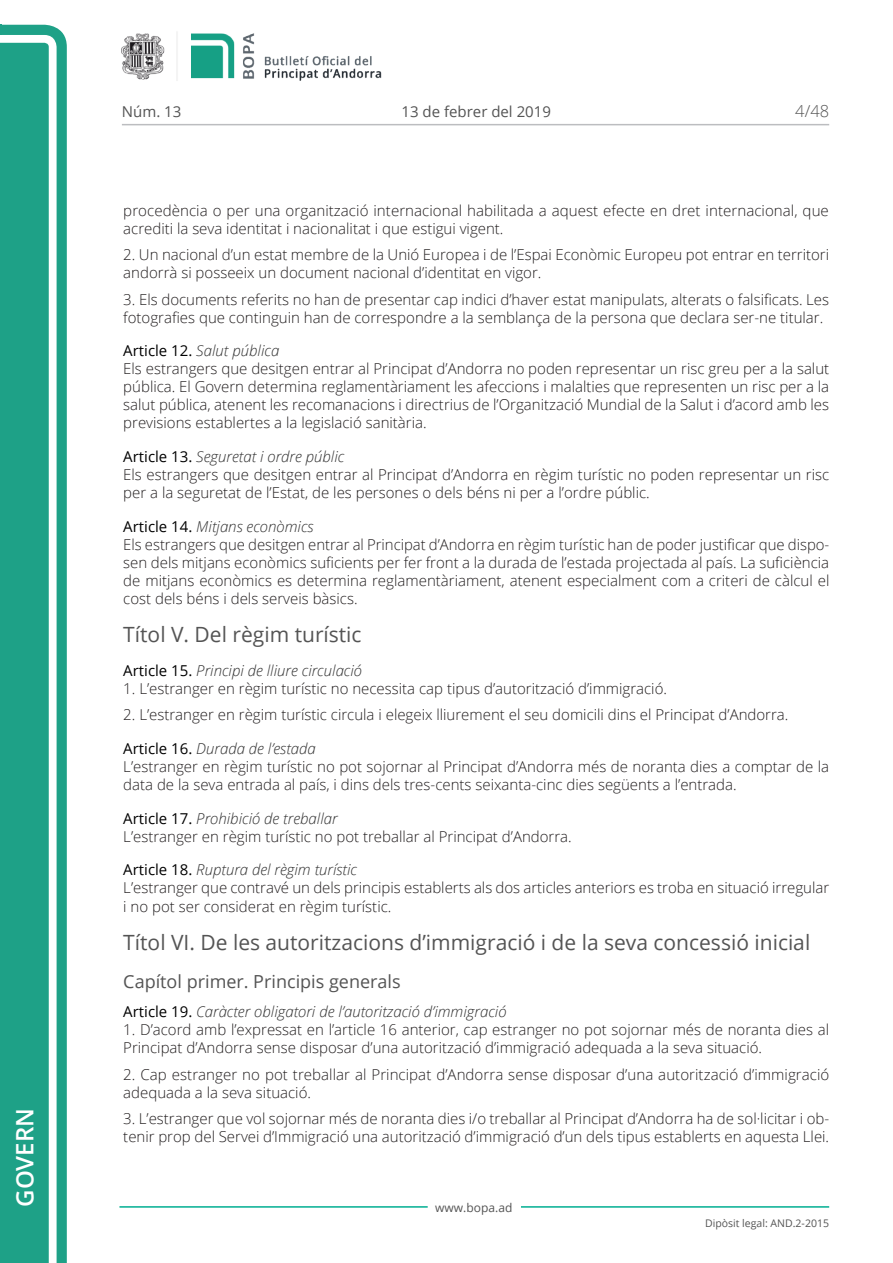
<style>
.page{position:relative;width:893px;height:1263px;background:#fff}
.page>*{position:absolute;margin:0;border:0;box-sizing:border-box;transform-origin:0 0}
.t1{font:600 24px "Open Sans";color:#fff}
.Titol_4{font:21px "Open Sans";color:#545454}
.Titol_6{font:18px "Open Sans";color:#545454}
.t2{font:300 16.5px "Open Sans";color:#545454}
.Body_text{font:300 15px/18px "Open Sans";color:#231f20}
.Titol_7{font:italic 300 15px "Open Sans";color:#303030}
.t3{font:15px "Open Sans";color:#545454}
.t4{font:12px "Open Sans";color:#545454}
.t5{font:10.5px "Open Sans";color:#545454}
.s1{font-weight:400;font-style:normal;color:#000}
</style>
<div class="page">
<svg style="left:0;top:25px;width:67px;height:1238px;fill:#1ea187"></svg>
<div style="left:0;top:43px;width:49px;height:1220px;background:#1ea187"></div>
<img style="left:122px;top:32px;width:260px;height:49px">
<hr style="left:119px;top:1206px;width:309px;height:2px;background:#00ae91">
<hr style="left:521px;top:1206px;width:308px;height:2px;background:#00ae91">
<hr style="left:122px;top:124px;width:707px;height:1px;background:#bcbdc0">
<h1 class="t1" style="left:8px;top:1207px;width:100px;rotate:-90deg">Govern</h1>
<p class="t3" style="left:122px;top:102px;width:61px">Núm. 13</p>
<p class="t3" style="left:402px;top:102px;width:151px">13 de febrer del 2019</p>
<p class="t2" style="left:795px;top:100px;width:35px">4/48</p>
<p class="Body_text" style="left:123px;top:201px;width:707px">procedència o per una organització internacional habilitada a aquest efecte en dret internacional, que acrediti la seva identitat i nacionalitat i que estigui vigent.</p>
<p class="Body_text" style="left:123px;top:245px;width:707px">2. Un nacional d’un estat membre de la Unió Europea i de l’Espai Econòmic Europeu pot entrar en territori andorrà si posseeix un document nacional d’identitat en vigor.</p>
<p class="Body_text" style="left:123px;top:290px;width:707px">3. Els documents referits no han de presentar cap indici d’haver estat manipulats, alterats o falsificats. Les fotografies que continguin han de correspondre a la semblança de la persona que declara ser-ne titular.</p>
<p class="Titol_7" style="left:123px;top:341px;width:157px"><span class="s1">Article 12.</span> Salut pública</p>
<p class="Body_text" style="left:123px;top:359px;width:707px;text-align:justify">Els estrangers que desitgen entrar al Principat d’Andorra no poden representar un risc greu per a la salut pública. El Govern determina reglamentàriament les afeccions i malalties que representen un risc per a la salut pública, atenent les recomanacions i directrius de l’Organització Mundial de la Salut i d’acord amb les previsions establertes a la legislació sanitària.</p>
<p class="Titol_7" style="left:123px;top:446px;width:223px"><span class="s1">Article 13.</span> Seguretat i ordre públic</p>
<p class="Body_text" style="left:123px;top:465px;width:707px">Els estrangers que desitgen entrar al Principat d’Andorra en règim turístic no poden representar un risc per a la seguretat de l’Estat, de les persones o dels béns ni per a l’ordre públic.</p>
<p class="Titol_7" style="left:123px;top:516px;width:192px"><span class="s1">Article 14.</span> Mitjans econòmics</p>
<p class="Body_text" style="left:123px;top:535px;width:708px;text-align:justify">Els estrangers que desitgen entrar al Principat d’Andorra en règim turístic han de poder justificar que dispo&shy;sen dels mitjans econòmics suficients per fer front a la durada de l’estada projectada al país. La suficiència de mitjans econòmics es determina reglamentàriament, atenent especialment com a criteri de càlcul el cost dels béns i dels serveis bàsics.</p>
<p class="Titol_4" style="left:123px;top:620px;width:240px">Títol V. Del règim turístic</p>
<p class="Titol_7" style="left:123px;top:660px;width:240px"><span class="s1">Article 15.</span> Principi de lliure circulació</p>
<p class="Body_text" style="left:123px;top:679px;width:545px">1. L’estranger en règim turístic no necessita cap tipus d’autorització d’immigració.</p>
<p class="Body_text" style="left:123px;top:705px;width:667px">2. L’estranger en règim turístic circula i elegeix lliurement el seu domicili dins el Principat d’Andorra.</p>
<p class="Titol_7" style="left:123px;top:738px;width:194px"><span class="s1">Article 16.</span> Durada de l’estada</p>
<p class="Body_text" style="left:123px;top:757px;width:707px">L’estranger en règim turístic no pot sojornar al Principat d’Andorra més de noranta dies a comptar de la data de la seva entrada al país, i dins dels tres-cents seixanta-cinc dies següents a l’entrada.</p>
<p class="Titol_7" style="left:123px;top:808px;width:216px"><span class="s1">Article 17.</span> Prohibició de treballar</p>
<p class="Body_text" style="left:123px;top:827px;width:450px">L’estranger en règim turístic no pot treballar al Principat d’Andorra.</p>
<p class="Titol_7" style="left:123px;top:860px;width:235px"><span class="s1">Article 18.</span> Ruptura del règim turístic</p>
<p class="Body_text" style="left:123px;top:879px;width:707px">L’estranger que contravé un dels principis establerts als dos articles anteriors es troba en situació irregular i no pot ser considerat en règim turístic.</p>
<p class="Titol_4" style="left:123px;top:927px;width:688px">Títol VI. De les autoritzacions d’immigració i de la seva concessió inicial</p>
<p class="Titol_6" style="left:123px;top:969px;width:279px">Capítol primer. Principis generals</p>
<p class="Titol_7" style="left:123px;top:1001px;width:385px"><span class="s1">Article 19.</span> Caràcter obligatori de l’autorització d’immigració</p>
<p class="Body_text" style="left:123px;top:1020px;width:707px">1. D’acord amb l’expressat en l’article 16 anterior, cap estranger no pot sojornar més de noranta dies al<br>Principat d’Andorra sense disposar d’una autorització d’immigració adequada a la seva situació.</p>
<p class="Body_text" style="left:123px;top:1065px;width:708px">2. Cap estranger no pot treballar al Principat d’Andorra sense disposar d’una autorització d’immigració adequada a la seva situació.</p>
<p class="Body_text" style="left:123px;top:1109px;width:707px">3. L’estranger que vol sojornar més de noranta dies i/o treballar al Principat d’Andorra ha de sol·licitar i ob&shy;tenir prop del Servei d’Immigració una autorització d’immigració d’un dels tipus establerts en aquesta Llei.</p>
<p class="t4" style="left:435px;top:1199px;width:79px">www.bopa.ad</p>
<p class="t5" style="left:705px;top:1216px;width:125px">Dipòsit legal: AND.2-2015</p>
</div>
